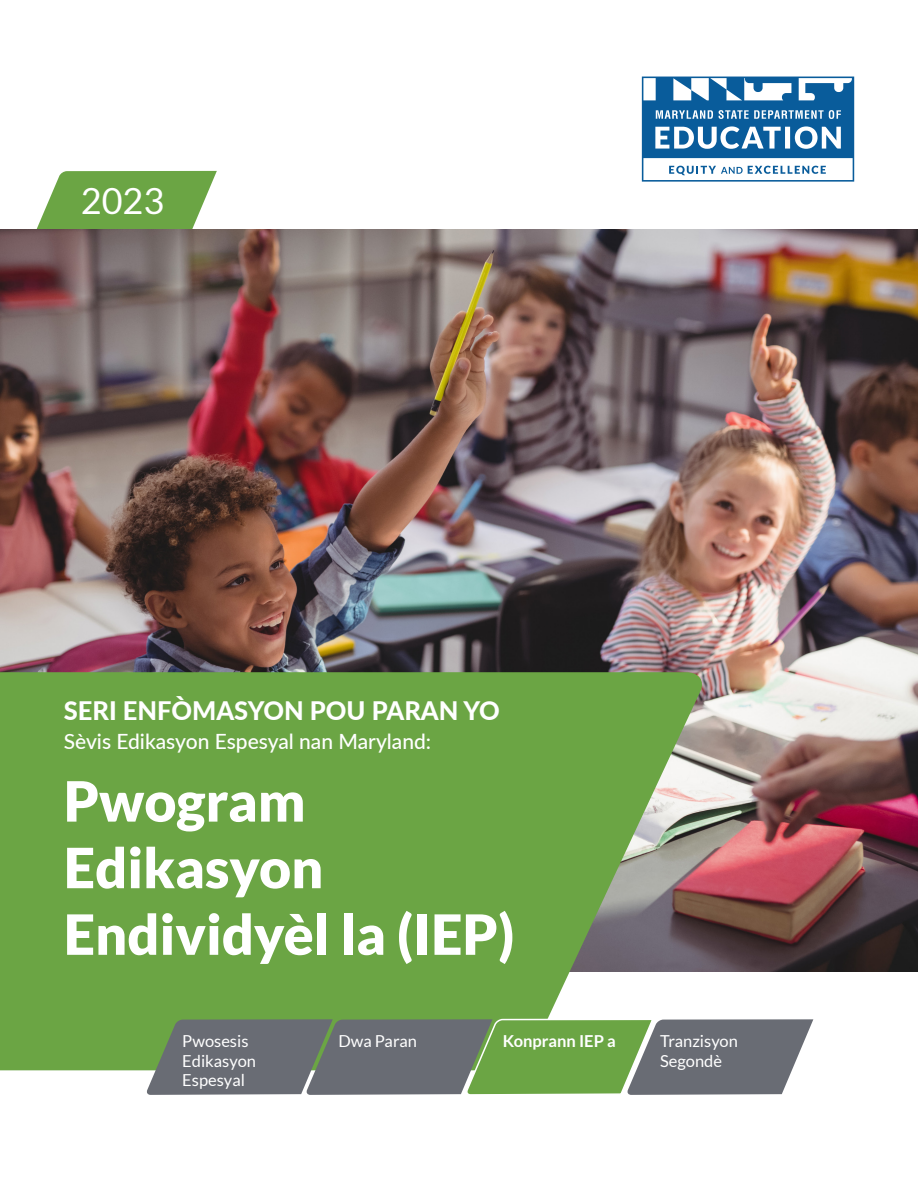
<style>
.page{position:relative;width:918px;height:1188px;background:#fff}
.page>*{position:absolute;margin:0;border:0;box-sizing:border-box;transform-origin:0 0}
.t1{font:900 55.5px/66.6px "Lato";color:#fff}
.t2{font:36px "Lato";color:#fff}
.t3{font:800 25.5px "Lato";color:#fff}
.t4{font:500 21px "Lato";color:#fff}
.t5{font:16.5px/19.8px "Lato";color:#fff}
.t6{font:700 16.5px "Lato";color:#fff}
</style>
<div class="page">
<svg style="left:30px;top:171px;width:187px;height:59px"></svg>
<img style="left:0;top:230px;width:918px;height:741px">
<svg style="left:0;top:672px;width:705px;height:398px;fill:#6ba544"></svg>
<svg style="left:146px;top:1018px;width:667px;height:77px"></svg>
<svg style="left:642px;top:77px;width:212px;height:105px"></svg>
<p class="t2" style="left:81px;top:181px;width:85px">2023</p>
<p class="t3" style="left:64px;top:692px;width:438px">SERI ENFÒMASYON POU PARAN YO</p>
<p class="t4" style="left:64px;top:726px;width:369px">Sèvis Edikasyon Espesyal nan Maryland:</p>
<p class="t1" style="left:64px;top:767px;width:452px">Pwogram<br>Edikasyon<br>Endividyèl la (IEP)</p>
<p class="t5" style="left:182px;top:1031px;width:75px">Pwosesis<br>Edikasyon<br>Espesyal</p>
<p class="t5" style="left:338px;top:1031px;width:80px">Dwa Paran</p>
<p class="t5" style="left:660px;top:1031px;width:79px">Tranzisyon<br>Segondè</p>
<p class="t6" style="left:503px;top:1031px;width:115px">Konprann IEP a</p>
</div>
